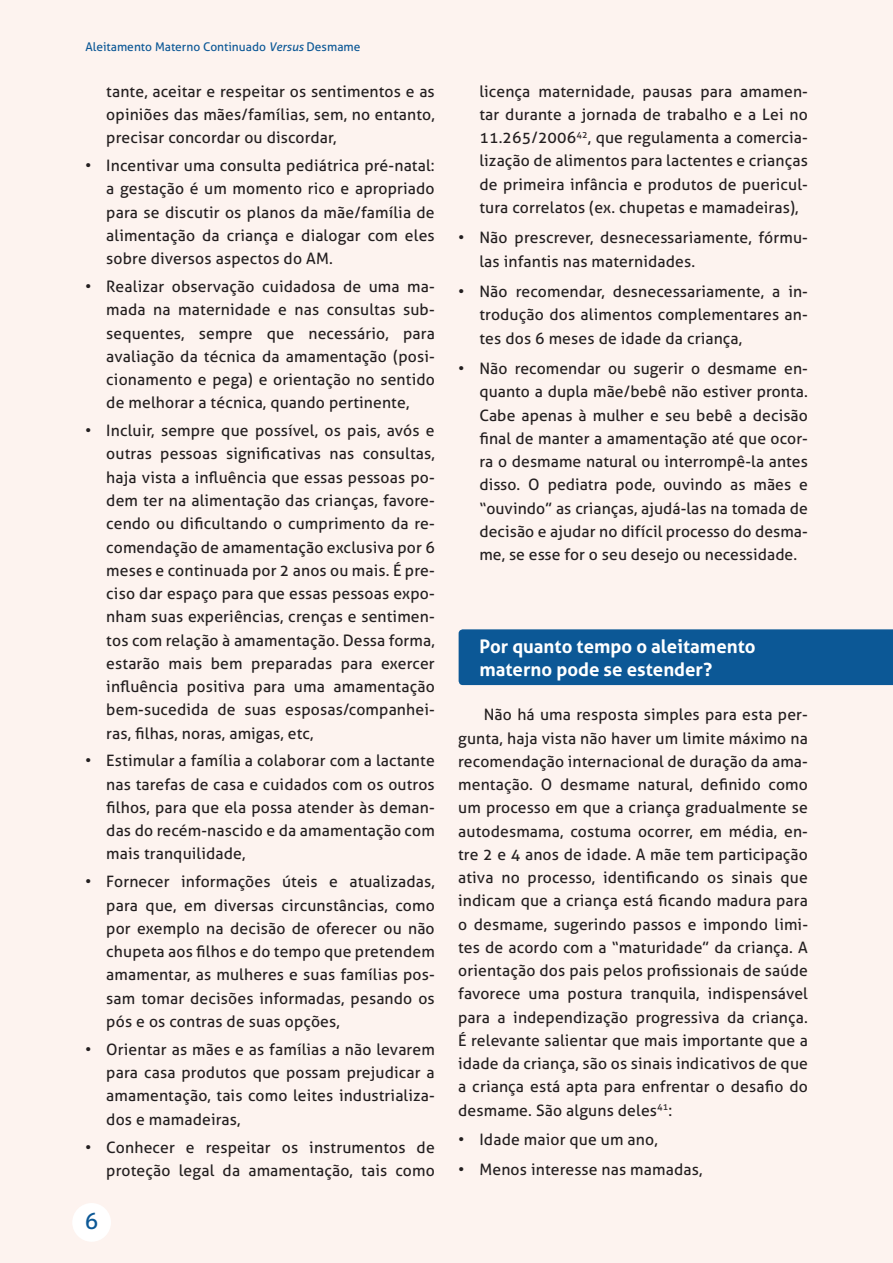
<style>
.page{position:relative;width:893px;height:1263px;background:#fdf3ef}
.page>*{position:absolute;margin:0;border:0;box-sizing:border-box;transform-origin:0 0}
.t1{font:22.5px "Aller";color:#0c5896}
.t2{font:700 18.6px/23.2px "Aller";color:#fff}
.t3{font:15.75px/23.2px "Aller";letter-spacing:.01em;color:#231f20;text-align:justify}
.t4{font:12px "Aller";color:#0c5896}
.s1{font-style:italic}
</style>
<div class="page">
<div style="left:72px;top:1203px;width:39px;height:39px;background:#fff;border-radius:50%"></div>
<div style="left:459px;top:629px;width:434px;height:56px;background:#0c5896"></div>
<p class="t4" style="left:85px;top:39px;width:276px">Aleitamento Materno Continuado <span class="s1">Versus</span> Desmame</p>
<p class="t3" style="left:106px;top:80px;width:330px">tante, aceitar e respeitar os sentimentos e as opiniões das mães/famílias, sem, no entanto, precisar concordar ou discordar,</p>
<p class="t3" style="left:106px;top:154px;width:330px;text-indent:-21px">• Incentivar uma consulta pediátrica pré-natal: a gestação é um momento rico e apropriado para se discutir os planos da mãe/família de alimentação da criança e dialogar com eles sobre diversos aspectos do AM.</p>
<p class="t3" style="left:106px;top:275px;width:330px;text-indent:-21px">• Realizar observação cuidadosa de uma ma&shy;mada na maternidade e nas consultas sub&shy;sequentes, sempre que necessário, para avaliação da técnica da amamentação (posi&shy;cionamento e pega) e orientação no sentido de melhorar a técnica, quando pertinente,</p>
<p class="t3" style="left:106px;top:419px;width:330px;text-indent:-21px">• Incluir, sempre que possível, os pais, avós e outras pessoas significativas nas consultas, haja vista a influência que essas pessoas po&shy;dem ter na alimentação das crianças, favore&shy;cendo ou dificultando o cumprimento da re&shy;comendação de amamentação exclusiva por 6 meses e continuada por 2 anos ou mais. É pre&shy;ciso dar espaço para que essas pessoas expo&shy;nham suas experiências, crenças e sentimen&shy;tos com relação à amamentação. Dessa forma, estarão mais bem preparadas para exercer influência positiva para uma amamentação bem-sucedida de suas esposas/companhei&shy;ras, filhas, noras, amigas, etc,</p>
<p class="t3" style="left:106px;top:749px;width:330px;text-indent:-21px">• Estimular a família a colaborar com a lactante nas tarefas de casa e cuidados com os outros filhos, para que ela possa atender às deman&shy;das do recém-nascido e da amamentação com mais tranquilidade,</p>
<p class="t3" style="left:106px;top:870px;width:330px;text-indent:-21px">• Fornecer informações úteis e atualizadas, para que, em diversas circunstâncias, como por exemplo na decisão de oferecer ou não chupeta aos filhos e do tempo que pretendem amamentar, as mulheres e suas famílias pos&shy;sam tomar decisões informadas, pesando os pós e os contras de suas opções,</p>
<p class="t3" style="left:106px;top:1038px;width:330px;text-indent:-21px">• Orientar as mães e as famílias a não levarem para casa produtos que possam prejudicar a amamentação, tais como leites industrializa&shy;dos e mamadeiras,</p>
<p class="t3" style="left:85px;top:1135px;width:351px;text-align:right">• Conhecer e respeitar os instrumentos de proteção legal da amamentação, tais como</p>
<h1 class="t1" style="left:85px;top:1207px;width:15px">6</h1>
<p class="t3" style="left:479px;top:80px;width:330px">licença maternidade, pausas para amamen&shy;tar durante a jornada de trabalho e a Lei no 11.265/2006<sup>42</sup>, que regulamenta a comercia&shy;lização de alimentos para lactentes e crianças de primeira infância e produtos de puericul&shy;tura correlatos (ex. chupetas e mamadeiras),</p>
<p class="t3" style="left:479px;top:226px;width:330px;text-indent:-21px">• Não prescrever, desnecessariamente, fórmu&shy;las infantis nas maternidades.</p>
<p class="t3" style="left:479px;top:280px;width:330px;text-indent:-21px">• Não recomendar, desnecessariamente, a in&shy;trodução dos alimentos complementares an&shy;tes dos 6 meses de idade da criança,</p>
<p class="t3" style="left:479px;top:357px;width:330px;text-indent:-21px">• Não recomendar ou sugerir o desmame en&shy;quanto a dupla mãe/bebê não estiver pronta.<br>Cabe apenas à mulher e seu bebê a decisão final de manter a amamentação até que ocor&shy;ra o desmame natural ou interrompê-la antes disso. O pediatra pode, ouvindo as mães e “ouvindo” as crianças, ajudá-las na tomada de decisão e ajudar no difícil processo do desma&shy;me, se esse for o seu desejo ou necessidade.</p>
<p class="t2" style="left:479px;top:634px;width:278px">Por quanto tempo o aleitamento materno pode se estender?</p>
<p class="t3" style="left:458px;top:703px;width:351px;text-indent:26px">Não há uma resposta simples para esta per&shy;gunta, haja vista não haver um limite máximo na recomendação internacional de duração da ama&shy;mentação. O desmame natural, definido como um processo em que a criança gradualmente se autodesmama, costuma ocorrer, em média, en&shy;tre 2 e 4 anos de idade. A mãe tem participação ativa no processo, identificando os sinais que indicam que a criança está ficando madura para o desmame, sugerindo passos e impondo limi&shy;tes de acordo com a “maturidade” da criança. A orientação dos pais pelos profissionais de saúde favorece uma postura tranquila, indispensável para a independização progressiva da criança.<br>É relevante salientar que mais importante que a idade da criança, são os sinais indicativos de que a criança está apta para enfrentar o desafio do desmame. São alguns deles<sup>41</sup>:</p>
<p class="t3" style="left:458px;top:1128px;width:201px">• Idade maior que um ano,</p>
<p class="t3" style="left:458px;top:1158px;width:246px">• Menos interesse nas mamadas,</p>
</div>
